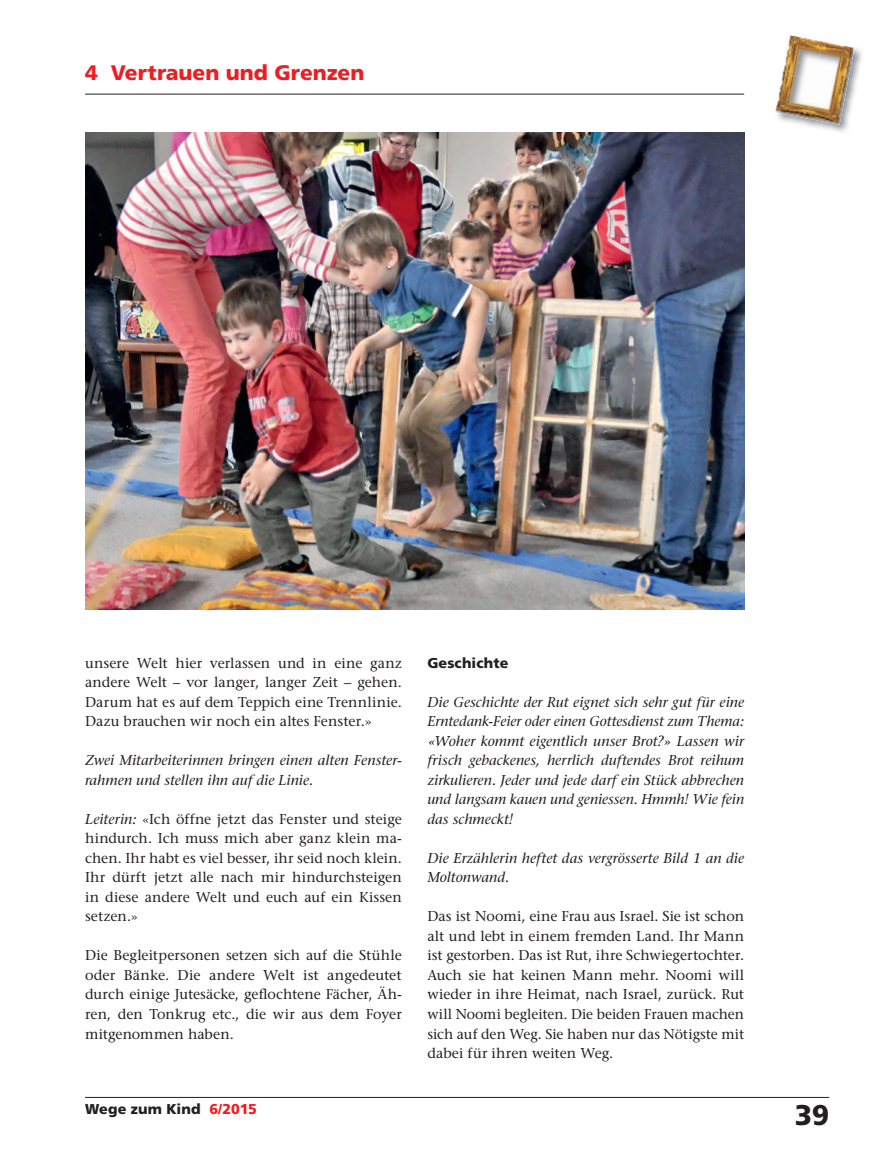
<style>
.page{position:relative;width:893px;height:1174px;background:#fff}
.page>*{position:absolute;margin:0;border:0;box-sizing:border-box;transform-origin:0 0}
.t1{font:900 28.5px "Frutiger";color:#231f20}
.t2{font:900 21px "Frutiger";color:#ee1d23}
.t3{font:14.25px/19.5px "Stone Serif";letter-spacing:.005em;color:#231f20;text-align:justify}
.t4{font:italic 14.25px/19.5px "Stone Serif";color:#231f20}
.t5{font:900 14.25px "Frutiger";letter-spacing:.005em;color:#231f20}
.s1{font-style:italic}
.s2{color:#ee1d23}
</style>
<div class="page">
<hr style="left:85px;top:1097px;width:744px;height:1px;background:#231f20">
<hr style="left:85px;top:94px;width:659px;height:1px;background:#231f20">
<img style="left:779px;top:48px;width:83px;height:84px">
<img style="left:782px;top:35px;width:37px;height:39px">
<img style="left:815px;top:41px;width:40px;height:45px">
<img style="left:775px;top:74px;width:40px;height:45px">
<img style="left:807px;top:80px;width:40px;height:45px">
<img style="left:85px;top:133px;width:659px;height:476px">
<h2 class="t2" style="left:85px;top:64px;width:281px">4 Vertrauen und Grenzen</h2>
<p class="t3" style="left:85px;top:654px;width:318px">unsere Welt hier verlassen und in eine ganz andere Welt – vor langer, langer Zeit – gehen.<br>Darum hat es auf dem Teppich eine Trennlinie.<br>Dazu brauchen wir noch ein altes Fenster.»</p>
<p class="t4" style="left:85px;top:752px;width:318px">Zwei Mitarbeiterinnen bringen einen alten Fenster&shy;rahmen und stellen ihn auf die Linie.</p>
<p class="t3" style="left:85px;top:810px;width:318px"><span class="s1">Leiterin:</span> «Ich öffne jetzt das Fenster und steige hindurch. Ich muss mich aber ganz klein ma&shy;chen. Ihr habt es viel besser, ihr seid noch klein.<br>Ihr dürft jetzt alle nach mir hindurchsteigen in diese andere Welt und euch auf ein Kissen setzen.»</p>
<p class="t3" style="left:85px;top:947px;width:318px">Die Begleitpersonen setzen sich auf die Stühle oder Bänke. Die andere Welt ist angedeutet durch einige Jutesäcke, geflochtene Fächer, Äh&shy;ren, den Tonkrug etc., die wir aus dem Foyer mitgenommen haben.</p>
<p class="t5" style="left:85px;top:1103px;width:173px">Wege zum Kind <span class="s2">6/2015</span></p>
<p class="t5" style="left:427px;top:657px;width:83px">Geschichte</p>
<p class="t4" style="left:427px;top:693px;width:318px;text-align:justify">Die Geschichte der Rut eignet sich sehr gut für eine Erntedank-Feier oder einen Gottesdienst zum Thema: «Woher kommt eigentlich unser Brot?» Lassen wir frisch gebackenes, herrlich duftendes Brot reihum zirkulieren. Jeder und jede darf ein Stück abbrechen und langsam kauen und geniessen. Hmmh! Wie fein das schmeckt!</p>
<p class="t4" style="left:427px;top:849px;width:318px">Die Erzählerin heftet das vergrösserte Bild 1 an die<br>Moltonwand.</p>
<p class="t3" style="left:427px;top:908px;width:318px">Das ist Noomi, eine Frau aus Israel. Sie ist schon alt und lebt in einem fremden Land. Ihr Mann ist gestorben. Das ist Rut, ihre Schwiegertochter.<br>Auch sie hat keinen Mann mehr. Noomi will wieder in ihre Heimat, nach Israel, zurück. Rut will Noomi begleiten. Die beiden Frauen machen sich auf den Weg. Sie haben nur das Nötigste mit dabei für ihren weiten Weg.</p>
<h1 class="t1" style="left:795px;top:1103px;width:36px">39</h1>
</div>
